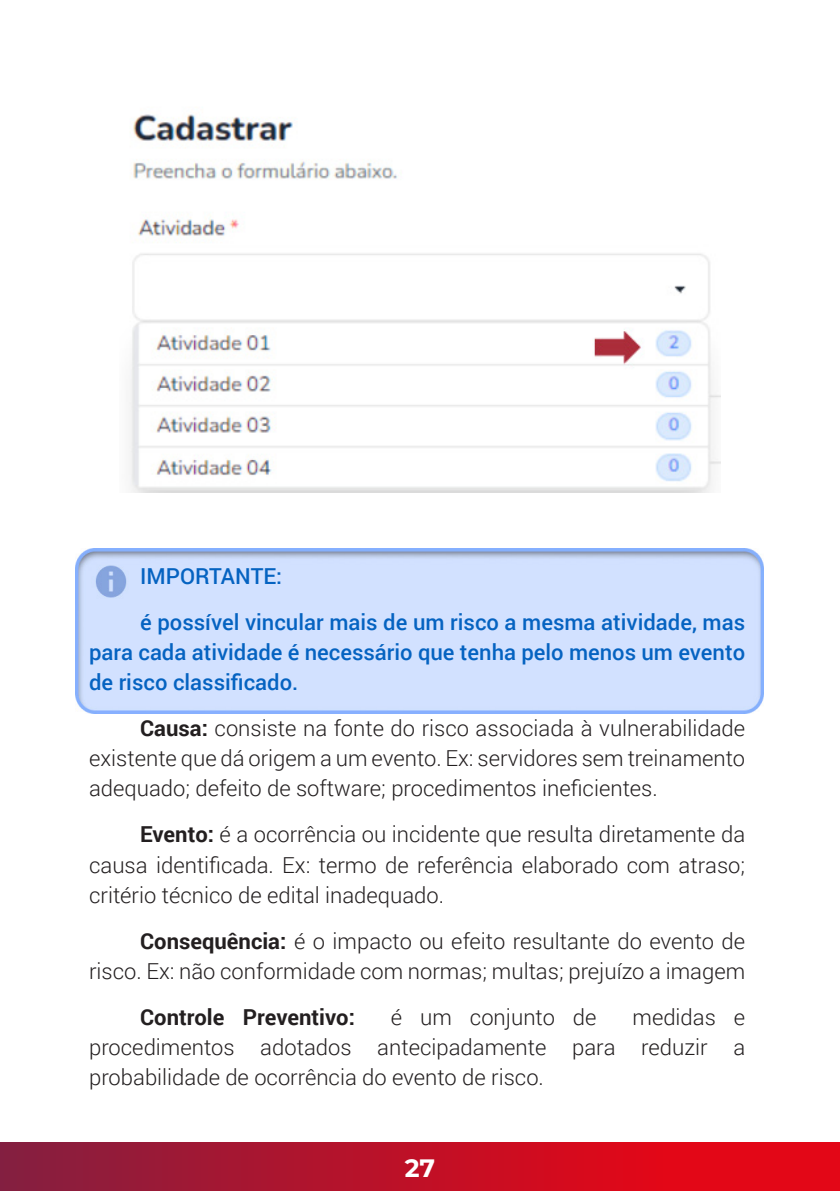
<style>
.page{position:relative;width:840px;height:1191px;background:#fff}
.page>*{position:absolute;margin:0;border:0;box-sizing:border-box;transform-origin:0 0}
.t1{font:700 25.2px "Montserrat";color:#fff}
.texto{font:300 22px/30px "Roboto";color:#231f20;text-align:justify}
.texto-2{font:500 22px/30px "Roboto";color:#0563c1;text-align:justify}
.texto-3{font:700 22px "Roboto";color:#231f20}
.s1{font-weight:700}
</style>
<div class="page">
<div style="left:0;top:1142px;width:839px;height:49px;background:linear-gradient(to right,#871e3f,#f30310)"></div>
<img style="left:75px;top:549px;width:688px;height:165px">
<img style="left:129px;top:114px;width:591px;height:379px">
<p class="texto-2" style="left:140px;top:561px;width:143px">IMPORTANTE:</p>
<p class="texto-2" style="left:89px;top:607px;width:657px;text-indent:51px">é possível vincular mais de um risco a mesma atividade, mas para cada atividade é necessário que tenha pelo menos um evento de risco classificado.</p>
<p class="texto" style="left:89px;top:713px;width:657px;text-indent:51px"><span class="s1">Causa:</span> consiste na fonte do risco associada à vulnerabilidade existente que dá origem a um evento. Ex: servidores sem treinamento adequado; defeito de software; procedimentos ineficientes.</p>
<p class="texto" style="left:89px;top:819px;width:657px;text-indent:51px"><span class="s1">Evento:</span> é a ocorrência ou incidente que resulta diretamente da causa identificada. Ex: termo de referência elaborado com atraso; critério técnico de edital inadequado.</p>
<p class="texto" style="left:89px;top:925px;width:657px;text-align:right"><span class="s1">Consequência:</span> é o impacto ou efeito resultante do evento de risco. Ex: não conformidade com normas; multas; prejuízo a imagem</p>
<p class="texto-3" style="left:140px;top:1001px;width:216px">Controle Preventivo:</p>
<p class="texto" style="left:390px;top:1001px;width:207px">é um conjunto de</p>
<p class="texto" style="left:89px;top:1001px;width:657px;text-indent:543px">medidas e procedimentos adotados antecipadamente para reduzir a probabilidade de ocorrência do evento de risco.</p>
<p class="t1" style="left:404px;top:1149px;width:32px">27</p>
</div>
